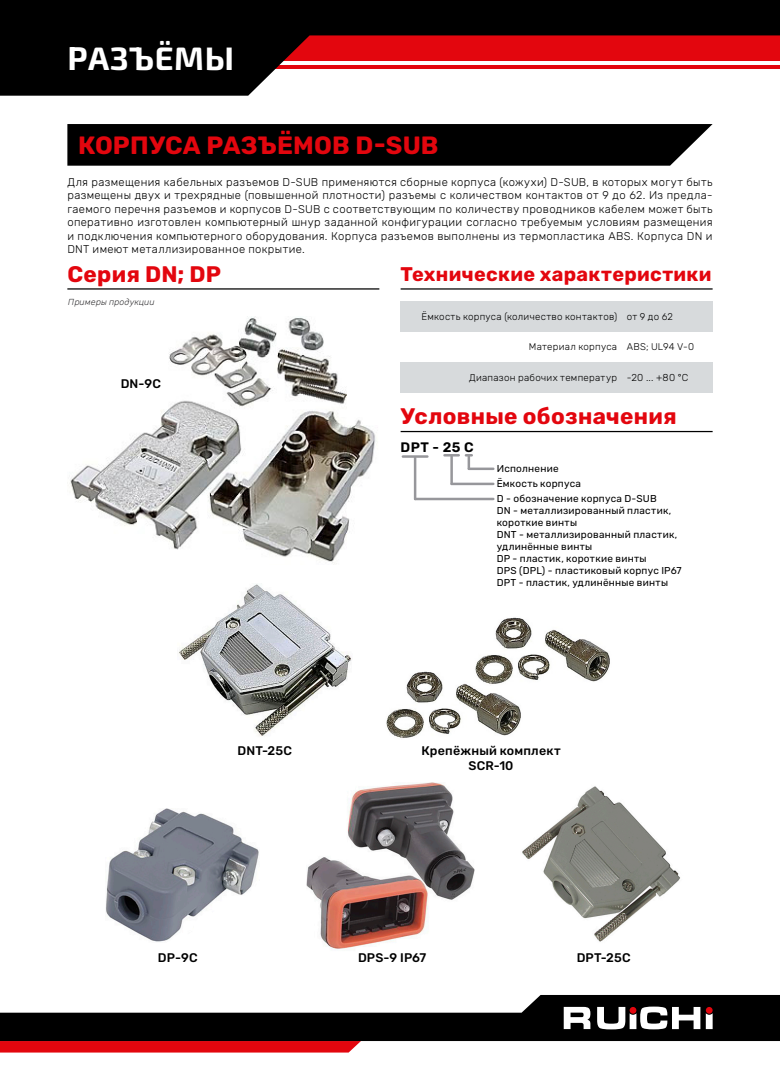
<style>
.page{position:relative;width:780px;height:1088px;background:#fff}
.page>*{position:absolute;margin:0;border:0;box-sizing:border-box;transform-origin:0 0}
.t1{font:700 32.5px "Exo 2";letter-spacing:.02em;color:#fff}
.t2{font:700 25px "Rubik";letter-spacing:.005em;color:#e3060e}
.t3{font:700 22.5px "Rubik";letter-spacing:.015em;color:#e3060e}
.t4{font:700 19.75px "Rubik";letter-spacing:.02em;color:#e3060e}
.t5{font:600 13.75px "Rubik";color:#000}
.t6{font:500 12.5px "Rubik";letter-spacing:.015em;color:#000}
.Текст{font:300 11.25px/13.5px "Rubik";letter-spacing:.03em;color:#000;text-align:justify}
.t7{font:10px/12px "Rubik";letter-spacing:.025em;color:#000}
.ТХ_2{font:300 10px "Rubik";color:#000}
.ТХ{font:300 9.75px "Rubik";letter-spacing:.025em;color:#000}
.t8{font:italic 300 8.75px "Rubik";letter-spacing:.015em;color:#333234}
</style>
<div class="page">
<svg style="left:0;top:0;width:780px;height:96px;fill:#000"></svg>
<svg style="left:0;top:1041px;width:361px;height:11px;background:#e20a12"></svg>
<svg style="left:0;top:995px;width:780px;height:46px;fill:#000"></svg>
<svg style="left:563px;top:1006px;width:149px;height:23px"></svg>
<img style="left:70px;top:316px;width:306px;height:248px">
<div style="left:67px;top:124px;width:645px;height:42px;background:#000"></div>
<div style="left:400px;top:301px;width:312px;height:31px;background:#d7dadc"></div>
<div style="left:400px;top:362px;width:312px;height:30px;background:#d7dadc"></div>
<hr style="left:400px;top:288px;width:312px;height:2px;background:#000">
<hr style="left:67px;top:288px;width:312px;height:2px;background:#000">
<hr style="left:469px;top:467px;width:24px;height:3px;background:#97979b">
<hr style="left:403px;top:455px;width:24px;height:3px;background:#97979b">
<hr style="left:414px;top:458px;width:2px;height:41px;background:#97979b">
<hr style="left:450px;top:456px;width:3px;height:28px;background:#97979b">
<hr style="left:451px;top:483px;width:42px;height:2px;background:#97979b">
<hr style="left:415px;top:498px;width:78px;height:2px;background:#97979b">
<hr style="left:400px;top:431px;width:312px;height:1px;background:#000">
<svg style="left:444px;top:454px;width:14px;height:2px"></svg>
<svg style="left:466px;top:454px;width:5px;height:15px"></svg>
<img style="left:386px;top:671px;width:135px;height:67px">
<img style="left:473px;top:617px;width:137px;height:68px">
<img style="left:179px;top:584px;width:172px;height:153px">
<img style="left:105px;top:808px;width:154px;height:134px">
<img style="left:306px;top:783px;width:169px;height:167px">
<img style="left:522px;top:786px;width:158px;height:156px">
<h1 class="t1" style="left:67px;top:35px;width:168px">РАЗЪЁМЫ</h1>
<p class="t2" style="left:78px;top:131px;width:362px">КОРПУСА РАЗЪЁМОВ D-SUB</p>
<p class="Текст" style="left:67px;top:175px;width:646px">Для размещения кабельных разъемов D-SUB применяются сборные корпуса (кожухи) D-SUB, в которых могут быть размещены двух и трехрядные (повышенной плотности) разъемы с количеством контактов от 9 до 62. Из предла&shy;гаемого перечня разъемов и корпусов D-SUB с соответствующим по количеству проводников кабелем может быть оперативно изготовлен компьютерный шнур заданной конфигурации согласно требуемым условиям размещения и подключения компьютерного оборудования. Корпуса разъемов выполнены из термопластика ABS. Корпуса DN и DNT имеют металлизированное покрытие.</p>
<p class="t3" style="left:67px;top:261px;width:155px">Серия DN; DP</p>
<p class="t4" style="left:400px;top:264px;width:312px">Технические характеристики</p>
<p class="t8" style="left:68px;top:297px;width:88px">Примеры продукции</p>
<p class="t6" style="left:121px;top:376px;width:42px">DN-9C</p>
<p class="t6" style="left:237px;top:743px;width:56px">DNT-25C</p>
<p class="ТХ" style="left:421px;top:311px;width:197px">Ёмкость корпуса (количество контактов)</p>
<p class="ТХ" style="left:529px;top:341px;width:90px">Материал корпуса</p>
<p class="ТХ" style="left:469px;top:372px;width:149px">Диапазон рабочих температур</p>
<p class="ТХ" style="left:626px;top:311px;width:48px">от 9 до 62</p>
<p class="ТХ" style="left:626px;top:341px;width:69px">ABS; UL94 V-0</p>
<p class="ТХ_2" style="left:626px;top:372px;width:63px">-20 ... +80 °C</p>
<p class="t3" style="left:400px;top:404px;width:277px">Условные обозначения</p>
<p class="t5" style="left:400px;top:439px;width:74px">DPT - 25 C</p>
<p class="t7" style="left:496px;top:463px;width:63px">Исполнение</p>
<p class="t7" style="left:496px;top:478px;width:86px">Ёмкость корпуса</p>
<p class="t7" style="left:496px;top:493px;width:161px">D - обозначение корпуса D-SUB</p>
<p class="t7" style="left:496px;top:505px;width:176px">DN - металлизированный пластик, короткие винты</p>
<p class="t7" style="left:496px;top:529px;width:182px">DNT - металлизированный пластик, удлинённые винты</p>
<p class="t7" style="left:496px;top:553px;width:151px">DP - пластик, короткие винты</p>
<p class="t7" style="left:496px;top:565px;width:186px">DPS (DPL) - пластиковый корпус IP67</p>
<p class="t7" style="left:496px;top:577px;width:173px">DPT - пластик, удлинённые винты</p>
<p class="t6" style="left:421px;top:743px;width:141px">Крепёжный комплект</p>
<p class="t6" style="left:468px;top:758px;width:46px">SCR-10</p>
<p class="t6" style="left:158px;top:951px;width:41px">DP-9C</p>
<p class="t6" style="left:358px;top:951px;width:70px">DPS-9 IP67</p>
<p class="t6" style="left:576px;top:951px;width:55px">DPT-25C</p>
</div>
